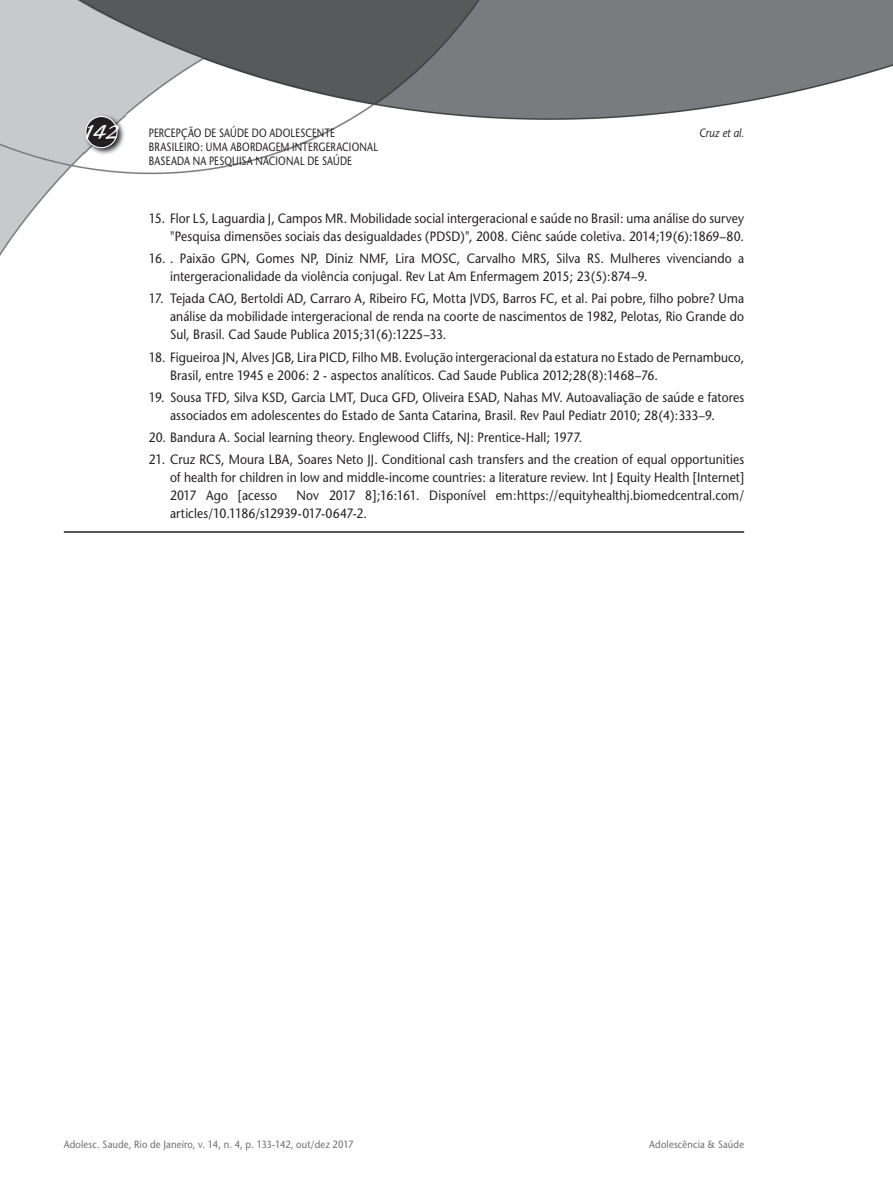
<style>
.page{position:relative;width:893px;height:1191px;background:#fff}
.page>*{position:absolute;margin:0;border:0;box-sizing:border-box;transform-origin:0 0}
.t1{font:21px "Blacklight D";color:#fff}
.t2{font:13.5px/18px "Stone Sans";letter-spacing:.005em;color:#231f20;scale:.9 1}
.t3{font:12px/14.4px "Stone Sans";letter-spacing:.02em;color:#231f20;scale:.8 1}
.t4{font:italic 12px "Stone Sans";letter-spacing:.01em;color:#231f20;scale:.85 1}
.t5{font:10.5px "Stone Sans";letter-spacing:.02em;color:#6c6d70;scale:.9 1}
</style>
<div class="page">
<img style="left:0;top:0;width:893px;height:533px">
<img style="left:84px;top:114px;width:41px;height:42px">
<div style="left:86px;top:116px;width:31px;height:32px;background:#231f20;border-radius:50%"></div>
<div style="left:85px;top:116px;width:33px;height:32px;border:1px solid #fff;border-radius:50%"></div>
<hr style="left:64px;top:531px;width:680px;height:2px;background:#231f20">
<h1 class="t1" style="left:83px;top:119px;width:39px">142</h1>
<p class="t3" style="left:149px;top:125px;width:234px">PERCEPÇÃO DE SAÚDE DO ADOLESCENTE</p>
<p class="t4" style="left:699px;top:125px;width:54px">Cruz et al.</p>
<p class="t3" style="left:149px;top:140px;width:288px">BRASILEIRO: UMA ABORDAGEM INTERGERACIONAL<br>BASEADA NA PESQUISA NACIONAL DE SAÚDE</p>
<p class="t2" style="left:149px;top:209px;width:663px;text-align:right">15. Flor LS, Laguardia J, Campos MR. Mobilidade social intergeracional e saúde no Brasil: uma análise do survey "Pesquisa dimensões sociais das desigualdades (PDSD)", 2008. Ciênc saúde coletiva. 2014;19(6):1869–80.</p>
<p class="t2" style="left:170px;top:249px;width:639px;text-indent:-21px">16. . Paixão GPN, Gomes NP, Diniz NMF, Lira MOSC, Carvalho MRS, Silva RS. Mulheres vivenciando a intergeracionalidade da violência conjugal. Rev Lat Am Enfermagem 2015; 23(5):874–9.</p>
<p class="t2" style="left:170px;top:290px;width:639px;text-align:justify;text-indent:-21px">17. Tejada CAO, Bertoldi AD, Carraro A, Ribeiro FG, Motta JVDS, Barros FC, et al. Pai pobre, filho pobre? Uma análise da mobilidade intergeracional de renda na coorte de nascimentos de 1982, Pelotas, Rio Grande do Sul, Brasil. Cad Saude Publica 2015;31(6):1225–33.</p>
<p class="t2" style="left:170px;top:348px;width:639px;text-indent:-21px">18. Figueiroa JN, Alves JGB, Lira PICD, Filho MB. Evolução intergeracional da estatura no Estado de Pernambuco,<br>Brasil, entre 1945 e 2006: 2 - aspectos analíticos. Cad Saude Publica 2012;28(8):1468–76.</p>
<p class="t2" style="left:149px;top:388px;width:663px;text-align:center">19. Sousa TFD, Silva KSD, Garcia LMT, Duca GFD, Oliveira ESAD, Nahas MV. Autoavaliação de saúde e fatores associados em adolescentes do Estado de Santa Catarina, Brasil. Rev Paul Pediatr 2010; 28(4):333–9.</p>
<p class="t2" style="left:149px;top:428px;width:483px">20. Bandura A. Social learning theory. Englewood Cliffs, NJ: Prentice-Hall; 1977.</p>
<p class="t2" style="left:170px;top:451px;width:639px;text-align:justify;text-indent:-21px">21. Cruz RCS, Moura LBA, Soares Neto JJ. Conditional cash transfers and the creation of equal opportunities of health for children in low and middle-income countries: a literature review. Int J Equity Health [Internet] 2017 Ago [acesso</p>
<p class="t2" style="left:170px;top:486px;width:639px;text-indent:127px">Nov 2017 8];16:161. Disponível em:https://equityhealthj.biomedcentral.com/ articles/10.1186/s12939-017-0647-2.</p>
<p class="t5" style="left:64px;top:1137px;width:323px">Adolesc. Saude, Rio de Janeiro, v. 14, n. 4, p. 133-142, out/dez 2017</p>
<p class="t5" style="left:649px;top:1137px;width:107px">Adolescência &amp; Saúde</p>
</div>
